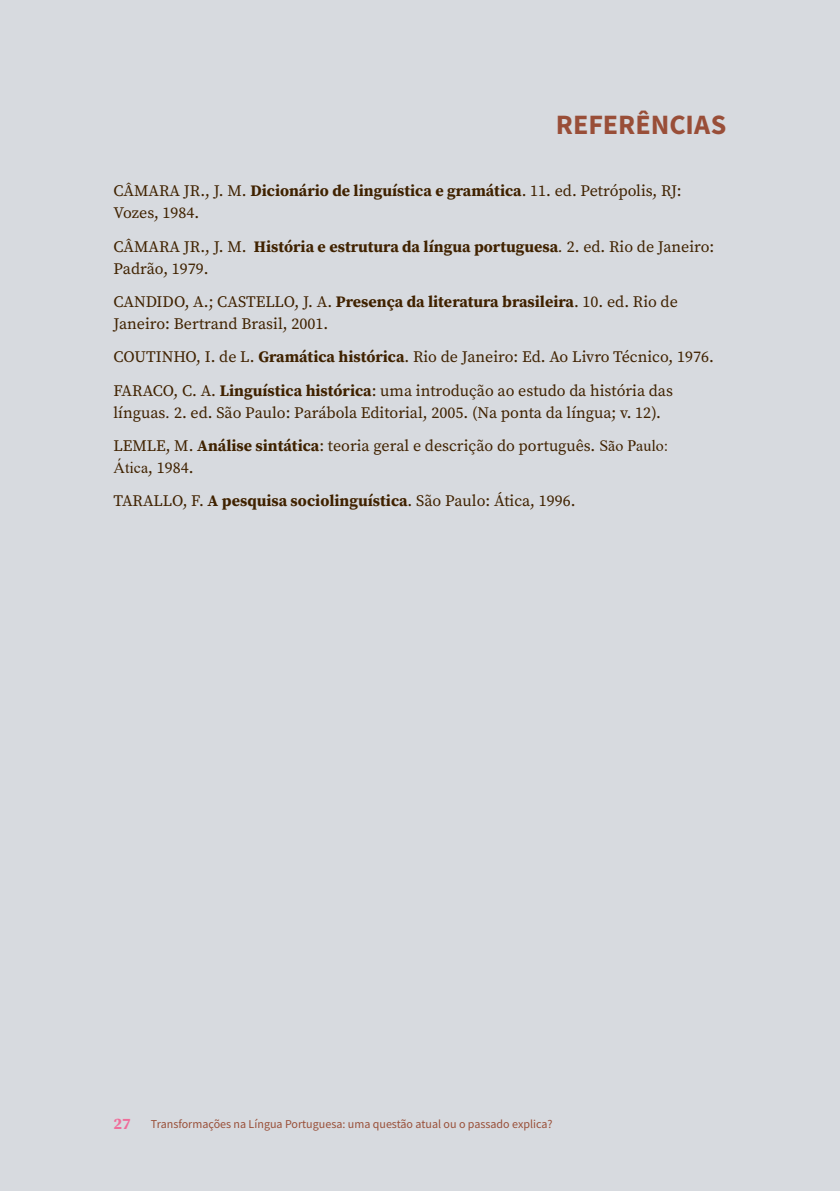
<style>
.page{position:relative;width:840px;height:1191px;background:#fff}
.page>*{position:absolute;margin:0;border:0;box-sizing:border-box;transform-origin:0 0}
.h2_titulo_caps{font:700 28px "Source Sans Pro";color:#994e38}
.referencias_UEMG{font:16px/22px "Source Serif Pro";color:#402200}
.t1{font:700 16px "Source Serif Pro";color:#ef6d9a}
.t2{font:12px "Source Sans Pro";color:#994f38}
.s1{font-weight:700}
.s2{font-style:italic}
.s3{font-family:"Times New Roman"}
</style>
<div class="page">
<div style="left:0;top:0;width:839px;height:1191px;background:#d7dadf"></div>
<p class="h2_titulo_caps" style="left:555px;top:106px;width:172px">REFERÊNCIAS</p>
<p class="referencias_UEMG" style="left:113px;top:180px;width:569px">CÂMARA JR., J. M. <span class="s1">Dicionário de linguística e gramática</span>. 11. ed. Petrópolis, RJ:<br>Vozes, 1984.</p>
<p class="referencias_UEMG" style="left:113px;top:235px;width:602px">CÂMARA JR., J. M. <span class="s1">História e estrutura da língua portuguesa</span><span class="s2">.</span> 2. ed. Rio de Janeiro:<br>Padrão, 1979.</p>
<p class="referencias_UEMG" style="left:113px;top:290px;width:565px">CANDIDO, A.; CASTELLO, J. A. <span class="s1">Presença da literatura brasileira</span>. 10. ed. Rio de<br>Janeiro: Bertrand Brasil, 2001.</p>
<p class="referencias_UEMG" style="left:113px;top:346px;width:601px">COUTINHO, I. de L. <span class="s1">Gramática histórica</span>. Rio de Janeiro: Ed. Ao Livro Técnico, 1976.</p>
<p class="referencias_UEMG" style="left:113px;top:379px;width:560px">FARACO, C. A. <span class="s1">Linguística histórica</span>: uma introdução ao estudo da história das línguas<span class="s2">.</span> 2. ed. São Paulo: Parábola Editorial, 2005. (Na ponta da língua; v. 12).</p>
<p class="referencias_UEMG" style="left:113px;top:434px;width:556px">LEMLE, M. <span class="s1">Análise sintática</span>: teoria geral e descrição do português. <span class="s3">São Paulo:<br>Ática</span>, 1984.</p>
<p class="referencias_UEMG" style="left:113px;top:490px;width:463px">TARALLO, F. <span class="s1">A pesquisa sociolinguística</span>. São Paulo: Ática, 1996.</p>
<p class="t1" style="left:113px;top:1112px;width:19px">27</p>
<p class="t2" style="left:151px;top:1116px;width:403px">Transformações na Língua Portuguesa: uma questão atual ou o passado explica?</p>
</div>
